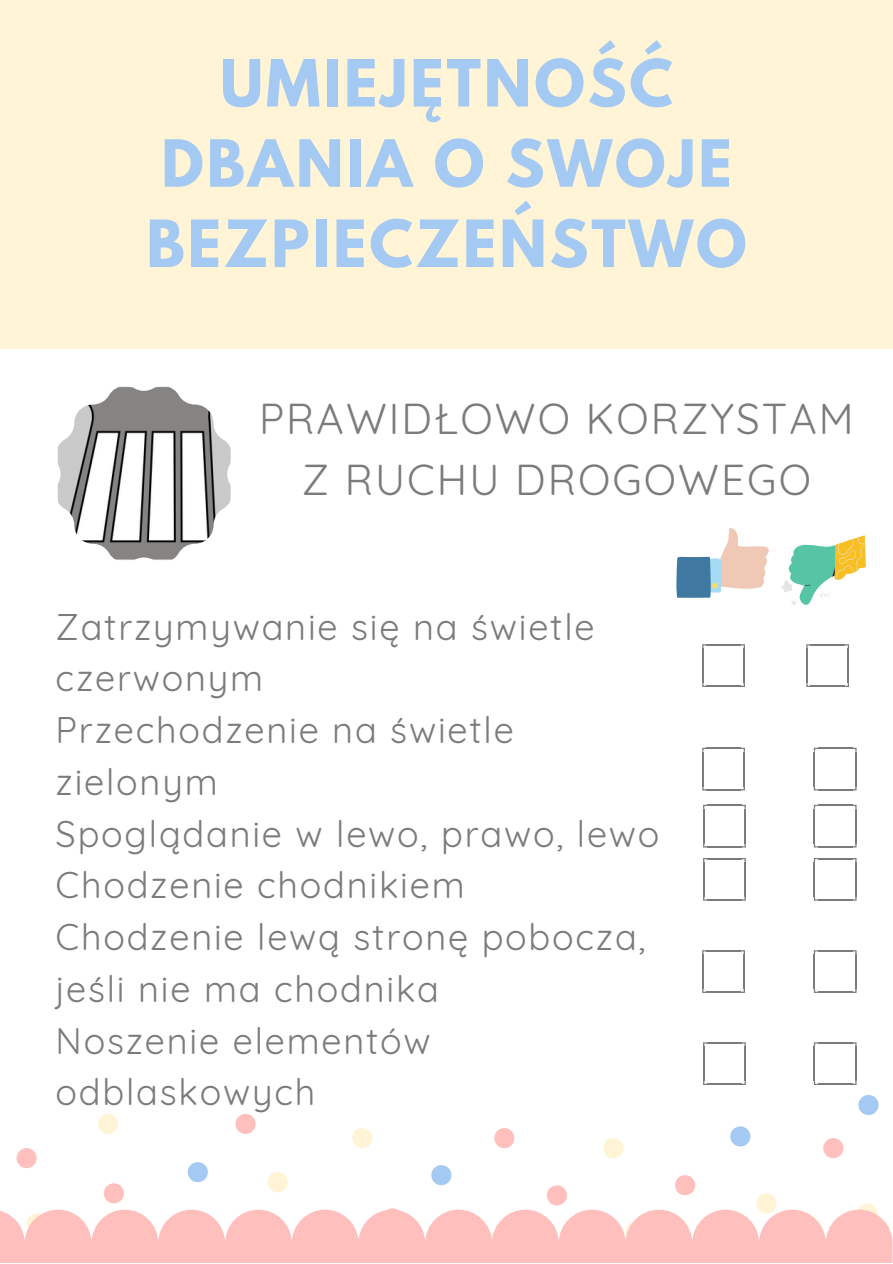
<style>
.page{position:relative;width:893px;height:1264px;background:#fff}
.page>*{position:absolute;margin:0;border:0;box-sizing:border-box;transform-origin:0 0}
.t1{font:700 57.6px/80.2px "League Spartan";letter-spacing:.05em;color:#a4c9f2;text-align:center}
.t2{font:42.15px/60.8px "Quicksand";letter-spacing:.05em;color:#7b7b7b;text-align:center}
.t3{font:36.15px/51.8px "Quicksand";letter-spacing:.05em;color:#7b7b7b}
</style>
<div class="page">
<svg style="left:352px;top:1128px;width:20px;height:20px"></svg>
<svg style="left:267px;top:1172px;width:21px;height:20px"></svg>
<svg style="left:98px;top:1114px;width:20px;height:19px"></svg>
<svg style="left:603px;top:1138px;width:20px;height:20px"></svg>
<svg style="left:756px;top:1193px;width:20px;height:16px"></svg>
<svg style="left:858px;top:1203px;width:18px;height:6px"></svg>
<svg style="left:188px;top:1162px;width:20px;height:20px"></svg>
<svg style="left:730px;top:1126px;width:20px;height:20px"></svg>
<svg style="left:858px;top:1095px;width:20px;height:19px"></svg>
<svg style="left:431px;top:1165px;width:20px;height:20px"></svg>
<svg style="left:547px;top:1185px;width:20px;height:20px"></svg>
<svg style="left:494px;top:1128px;width:20px;height:20px"></svg>
<svg style="left:823px;top:1138px;width:20px;height:20px"></svg>
<svg style="left:235px;top:1114px;width:20px;height:19px"></svg>
<svg style="left:675px;top:1175px;width:20px;height:20px"></svg>
<svg style="left:104px;top:1183px;width:20px;height:20px"></svg>
<svg style="left:17px;top:1148px;width:20px;height:20px"></svg>
<div style="left:0;top:0;width:892px;height:349px;background:#fff4d6"></div>
<div style="left:0;top:1209px;width:892px;height:53px;background:#ffc0bd"></div>
<img style="left:57px;top:386px;width:174px;height:174px">
<svg style="left:676px;top:528px;width:93px;height:70px"></svg>
<svg style="left:782px;top:535px;width:83px;height:70px"></svg>
<hr style="left:744px;top:808px;width:1px;height:35px;background:#7b7b7b">
<hr style="left:703px;top:808px;width:1px;height:35px;background:#7b7b7b">
<hr style="left:707px;top:804px;width:34px;height:2px;background:#7b7b7b">
<hr style="left:707px;top:846px;width:34px;height:1px;background:#7b7b7b">
<svg style="left:703px;top:804px;width:4px;height:4px"></svg>
<hr style="left:855px;top:751px;width:1px;height:35px;background:#7b7b7b">
<hr style="left:813px;top:751px;width:2px;height:35px;background:#7b7b7b">
<hr style="left:817px;top:747px;width:35px;height:2px;background:#7b7b7b">
<hr style="left:817px;top:789px;width:35px;height:1px;background:#7b7b7b">
<svg style="left:813px;top:747px;width:4px;height:4px"></svg>
<svg style="left:813px;top:786px;width:4px;height:4px"></svg>
<hr style="left:743px;top:751px;width:1px;height:35px;background:#7b7b7b">
<hr style="left:702px;top:751px;width:1px;height:35px;background:#7b7b7b">
<hr style="left:706px;top:747px;width:35px;height:2px;background:#7b7b7b">
<hr style="left:706px;top:789px;width:35px;height:1px;background:#7b7b7b">
<svg style="left:702px;top:747px;width:4px;height:4px"></svg>
<hr style="left:847px;top:648px;width:2px;height:35px;background:#7b7b7b">
<hr style="left:806px;top:648px;width:1px;height:35px;background:#7b7b7b">
<hr style="left:810px;top:644px;width:35px;height:1px;background:#7b7b7b">
<hr style="left:810px;top:685px;width:35px;height:2px;background:#7b7b7b">
<svg style="left:845px;top:644px;width:4px;height:4px"></svg>
<svg style="left:806px;top:644px;width:4px;height:4px"></svg>
<svg style="left:845px;top:683px;width:4px;height:4px"></svg>
<svg style="left:806px;top:683px;width:4px;height:4px"></svg>
<hr style="left:743px;top:648px;width:1px;height:35px;background:#7b7b7b">
<hr style="left:702px;top:648px;width:1px;height:35px;background:#7b7b7b">
<hr style="left:706px;top:644px;width:35px;height:1px;background:#7b7b7b">
<hr style="left:706px;top:685px;width:35px;height:2px;background:#7b7b7b">
<svg style="left:702px;top:644px;width:4px;height:4px"></svg>
<svg style="left:702px;top:683px;width:4px;height:4px"></svg>
<hr style="left:744px;top:861px;width:1px;height:35px;background:#7b7b7b">
<hr style="left:703px;top:861px;width:1px;height:35px;background:#7b7b7b">
<hr style="left:707px;top:858px;width:34px;height:1px;background:#7b7b7b">
<hr style="left:707px;top:899px;width:34px;height:1px;background:#7b7b7b">
<hr style="left:743px;top:954px;width:1px;height:35px;background:#7b7b7b">
<hr style="left:702px;top:954px;width:1px;height:35px;background:#7b7b7b">
<hr style="left:706px;top:950px;width:35px;height:1px;background:#7b7b7b">
<hr style="left:706px;top:991px;width:35px;height:1px;background:#7b7b7b">
<svg style="left:702px;top:950px;width:4px;height:4px"></svg>
<hr style="left:855px;top:954px;width:1px;height:35px;background:#7b7b7b">
<hr style="left:813px;top:954px;width:2px;height:35px;background:#7b7b7b">
<hr style="left:817px;top:950px;width:35px;height:1px;background:#7b7b7b">
<hr style="left:817px;top:991px;width:35px;height:1px;background:#7b7b7b">
<svg style="left:813px;top:950px;width:4px;height:4px"></svg>
<hr style="left:855px;top:861px;width:1px;height:35px;background:#7b7b7b">
<hr style="left:813px;top:861px;width:2px;height:35px;background:#7b7b7b">
<hr style="left:817px;top:858px;width:35px;height:1px;background:#7b7b7b">
<hr style="left:817px;top:899px;width:35px;height:1px;background:#7b7b7b">
<svg style="left:813px;top:896px;width:4px;height:4px"></svg>
<hr style="left:855px;top:808px;width:1px;height:35px;background:#7b7b7b">
<hr style="left:813px;top:808px;width:2px;height:35px;background:#7b7b7b">
<hr style="left:817px;top:804px;width:35px;height:2px;background:#7b7b7b">
<hr style="left:817px;top:846px;width:35px;height:1px;background:#7b7b7b">
<svg style="left:813px;top:804px;width:4px;height:4px"></svg>
<svg style="left:813px;top:843px;width:4px;height:4px"></svg>
<hr style="left:744px;top:1046px;width:1px;height:35px;background:#7b7b7b">
<hr style="left:703px;top:1046px;width:1px;height:35px;background:#7b7b7b">
<hr style="left:707px;top:1042px;width:34px;height:1px;background:#7b7b7b">
<hr style="left:707px;top:1083px;width:34px;height:2px;background:#7b7b7b">
<svg style="left:703px;top:1042px;width:4px;height:4px"></svg>
<svg style="left:703px;top:1081px;width:4px;height:4px"></svg>
<hr style="left:855px;top:1046px;width:1px;height:35px;background:#7b7b7b">
<hr style="left:813px;top:1046px;width:2px;height:35px;background:#7b7b7b">
<hr style="left:817px;top:1042px;width:35px;height:1px;background:#7b7b7b">
<hr style="left:817px;top:1083px;width:35px;height:2px;background:#7b7b7b">
<svg style="left:813px;top:1042px;width:4px;height:4px"></svg>
<svg style="left:813px;top:1081px;width:4px;height:4px"></svg>
<h1 class="t1" style="left:146px;top:50px;width:601px">UMIEJĘTNOŚĆ<br>DBANIA O SWOJE<br>BEZPIECZEŃSTWO</h1>
<p class="t2" style="left:259px;top:387px;width:596px">PRAWIDŁOWO KORZYSTAM<br>Z RUCHU DROGOWEGO</p>
<p class="t3" style="left:56px;top:600px;width:605px">Zatrzymywanie się na świetle czerwonym<br>Przechodzenie na świetle zielonym<br>Spoglądanie w lewo, prawo, lewo<br>Chodzenie chodnikiem<br>Chodzenie lewą stronę pobocza, jeśli nie ma chodnika<br>Noszenie elementów odblaskowych</p>
</div>
